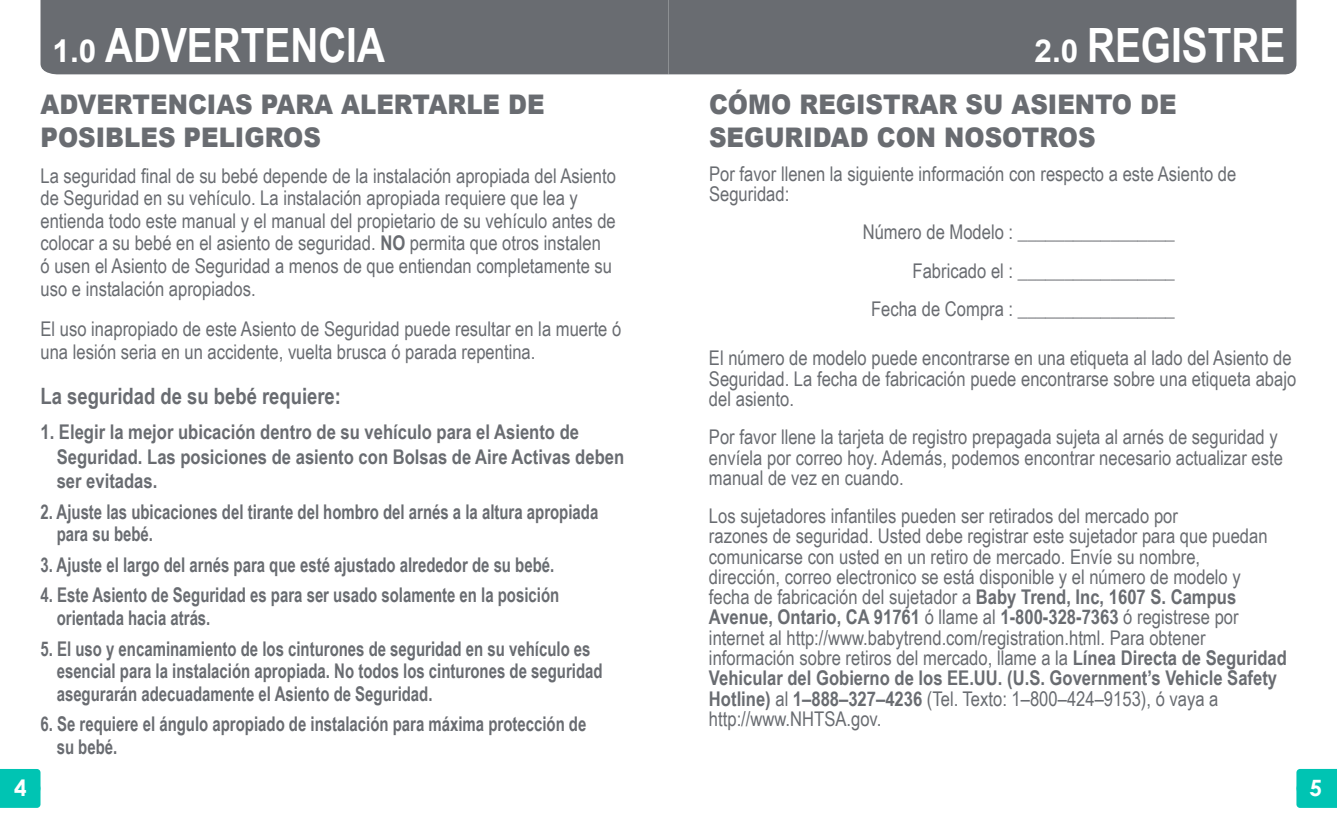
<style>
.page{position:relative;width:1337px;height:821px;background:#fff}
.page>*{position:absolute;margin:0;border:0;box-sizing:border-box;transform-origin:0 0}
.t1{font:700 47.25px "Arial Narrow";color:#fff}
.t2{font:900 27px/32.4px "Arial";color:#696c71;scale:.9 1}
.t3{font:700 22.5px "Arial Narrow";color:#696c71}
.t4{font:700 22.5px "Century Gothic";color:#fff}
.t5{font:20.25px/20.2px "Arial Narrow";color:#696c71}
.t6{font:700 20.25px/22.5px "Arial Narrow";color:#696c71;scale:.9 1}
.t7{font:700 20.25px/24.3px "Arial Narrow";color:#696c71}
.s1{font-family:"Arial";font-size:31.5px}
.s2{font-weight:700}
</style>
<div class="page">
<div style="left:668px;top:0;width:628px;height:74px;background:#696c71"></div>
<div style="left:1296px;top:768px;width:40px;height:39px;background:#00c4b3"></div>
<div style="left:40px;top:0;width:628px;height:74px;background:#696c71"></div>
<div style="left:0;top:769px;width:40px;height:38px;background:#00c4b3"></div>
<p class="t4" style="left:14px;top:773px;width:14px">4</p>
<h1 class="t1" style="left:53px;top:9px;width:334px"><span class="s1">1.0</span> ADVERTENCIA</h1>
<h2 class="t2" style="left:40px;top:89px;width:562px">ADVERTENCIAS PARA ALERTARLE DE<br>POSIBLES PELIGROS</h2>
<p class="t5" style="left:40px;top:164px;width:577px;line-height:22.5px">La seguridad final de su bebé depende de la instalación apropiada del Asiento de Seguridad en su vehículo. La instalación apropiada requiere que lea y entienda todo este manual y el manual del propietario de su vehículo antes de colocar a su bebé en el asiento de seguridad. <span class="s2">NO</span> permita que otros instalen<br>ó usen el Asiento de Seguridad a menos de que entiendan completamente su uso e instalación apropiados.</p>
<p class="t5" style="left:40px;top:317px;width:582px;line-height:22.5px">El uso inapropiado de este Asiento de Seguridad puede resultar en la muerte ó una lesión seria en un accidente, vuelta brusca ó parada repentina.</p>
<p class="t3" style="left:40px;top:378px;width:302px">La seguridad de su bebé requiere:</p>
<p class="t7" style="left:57px;top:419px;width:569px;text-indent:-16px">1. Elegir la mejor ubicación dentro de su vehículo para el Asiento de<br>Seguridad. Las posiciones de asiento con Bolsas de Aire Activas deben ser evitadas.</p>
<p class="t6" style="left:57px;top:499px;width:603px;text-indent:-16px">2. Ajuste las ubicaciones del tirante del hombro del arnés a la altura apropiada para su bebé.</p>
<p class="t6" style="left:40px;top:552px;width:572px">3. Ajuste el largo del arnés para que esté ajustado alrededor de su bebé.</p>
<p class="t6" style="left:57px;top:582px;width:560px;text-indent:-16px">4. Este Asiento de Seguridad es para ser usado solamente en la posición orientada hacia atrás.</p>
<p class="t6" style="left:57px;top:635px;width:608px;text-indent:-16px">5. El uso y encaminamiento de los cinturones de seguridad en su vehículo es esencial para la instalación apropiada. No todos los cinturones de seguridad asegurarán adecuadamente el Asiento de Seguridad.</p>
<p class="t6" style="left:57px;top:711px;width:590px;text-indent:-16px">6. Se requiere el ángulo apropiado de instalación para máxima protección de su bebé.</p>
<h1 class="t1" style="left:1034px;top:9px;width:252px"><span class="s1">2.0</span> REGISTRE</h1>
<h2 class="t2" style="left:709px;top:89px;width:521px">CÓMO REGISTRAR SU ASIENTO DE<br>SEGURIDAD CON NOSOTROS</h2>
<p class="t5" style="left:709px;top:162px;width:529px">Por favor llenen la siguiente información con respecto a este Asiento de<br>Seguridad:</p>
<p class="t5" style="left:862px;top:212px;width:314px;line-height:38.2px;text-align:right">Número de Modelo : _________________<br>Fabricado el : _________________<br>Fecha de Compra : _________________</p>
<p class="t5" style="left:709px;top:347px;width:589px">El número de modelo puede encontrarse en una etiqueta al lado del Asiento de<br>Seguridad. La fecha de fabricación puede encontrarse sobre una etiqueta abajo del asiento.</p>
<p class="t5" style="left:709px;top:426px;width:575px">Por favor llene la tarjeta de registro prepagada sujeta al arnés de seguridad y envíela por correo hoy. Además, podemos encontrar necesario actualizar este manual de vez en cuando.</p>
<p class="t5" style="left:709px;top:505px;width:579px">Los sujetadores infantiles pueden ser retirados del mercado por<br>razones de seguridad. Usted debe registrar este sujetador para que puedan comunicarse con usted en un retiro de mercado. Envíe su nombre,<br>dirección, correo electronico se está disponible y el número de modelo y<br>fecha de fabricación del sujetador a <span class="s2">Baby Trend, Inc, 1607 S. Campus Avenue, Ontario, CA 91761</span> ó llame al <span class="s2">1-800-328-7363</span> ó registrese por internet al http://www.babytrend.com/registration.html. Para obtener información sobre retiros del mercado, llame a la <span class="s2">Línea Directa de Seguridad Vehicular del Gobierno de los EE.UU. (U.S. Government’s Vehicle Safety Hotline)</span> al <span class="s2">1–888–327–4236</span> (Tel. Texto: 1–800–424–9153), ó vaya a http://www.NHTSA.gov.</p>
<p class="t4" style="left:1309px;top:773px;width:14px">5</p>
</div>
